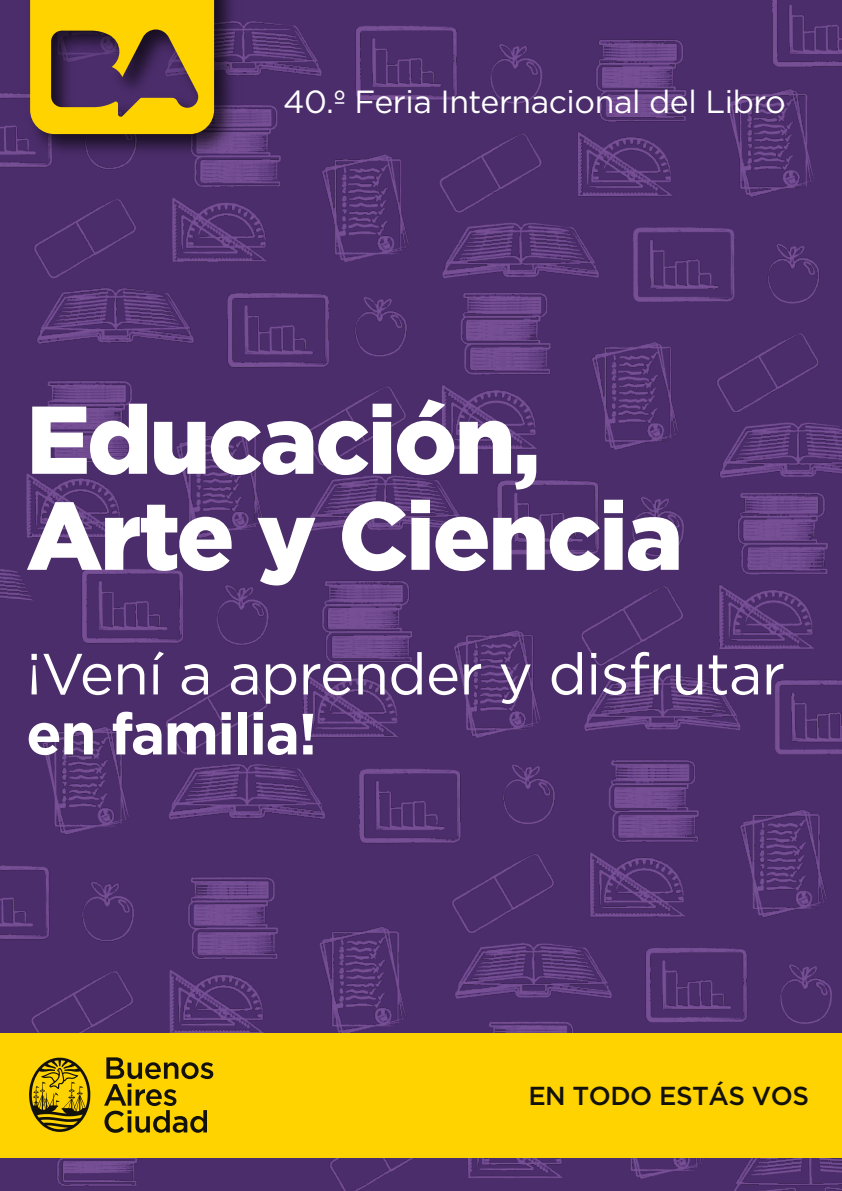
<style>
.page{position:relative;width:842px;height:1191px;background:#fff}
.page>*{position:absolute;margin:0;border:0;box-sizing:border-box;transform-origin:0 0}
.t1{font:900 96px/96px "Gotham";letter-spacing:-.025em;color:#fff}
.t2{font:58px "Gotham";letter-spacing:-.015em;color:#fff}
.t3{font:700 58px "Gotham";letter-spacing:-.025em;color:#fff}
.t4{font:32px "Gotham";letter-spacing:-.015em;color:#fff}
.t5{font:500 26px "Gotham";letter-spacing:-.02em;color:#13110c}
</style>
<div class="page">
<img style="left:0;top:0;width:842px;height:1191px">
<div style="left:0;top:1033px;width:842px;height:124px;background:#ffd300"></div>
<svg style="left:104px;top:1057px;width:109px;height:75px"></svg>
<svg style="left:29px;top:1057px;width:61px;height:75px"></svg>
<img style="left:21px;top:0;width:221px;height:163px">
<svg style="left:30px;top:0;width:184px;height:134px;background:#b79221"></svg>
<p class="t4" style="left:283px;top:81px;width:504px">40.º Feria Internacional del Libro</p>
<h1 class="t1" style="left:26px;top:391px;width:658px">Educación,<br>Arte y Ciencia</h1>
<h2 class="t2" style="left:26px;top:637px;width:760px">¡Vení a aprender y disfrutar</h2>
<h2 class="t3" style="left:26px;top:695px;width:292px">en familia!</h2>
<p class="t5" style="left:528px;top:1078px;width:282px">EN TODO ESTÁS VOS</p>
</div>
